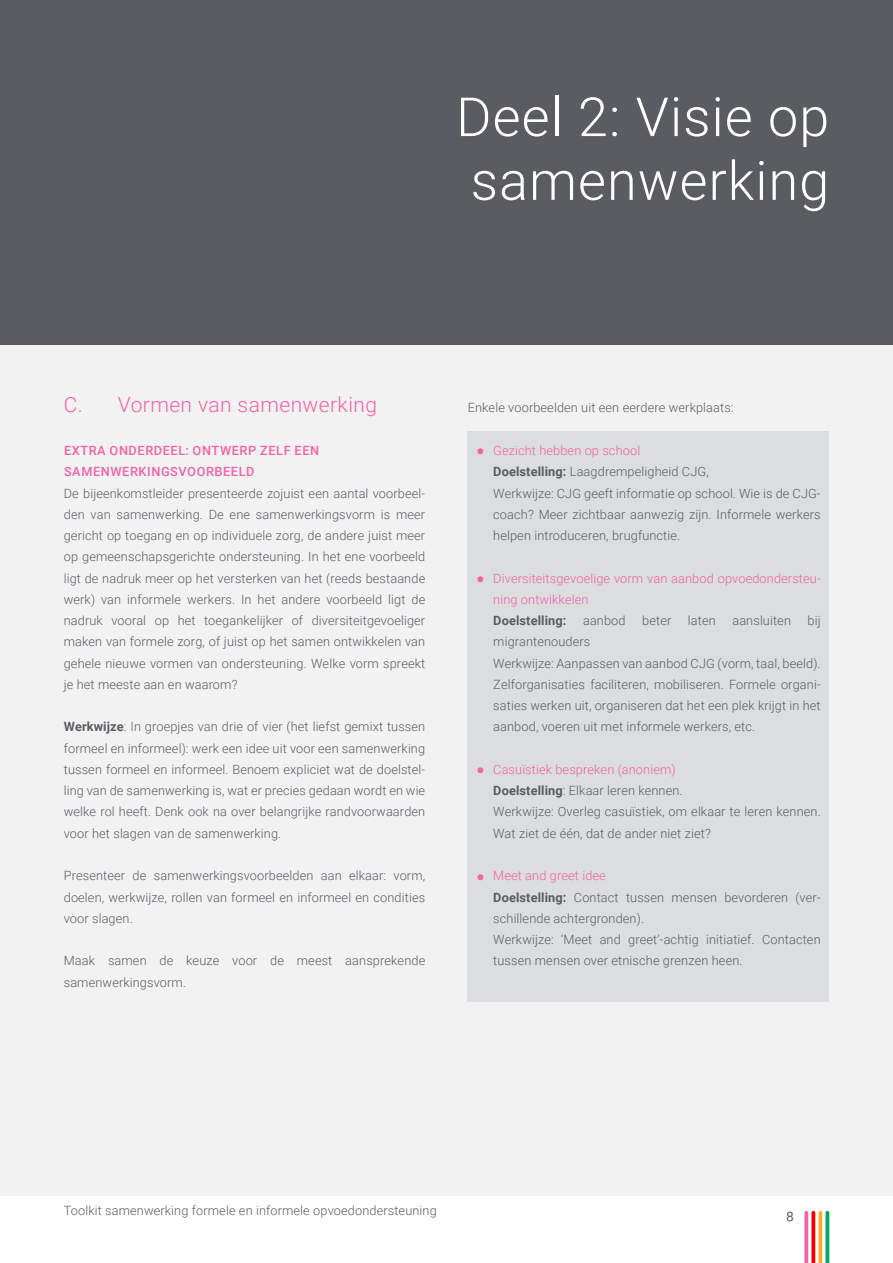
<style>
.page{position:relative;width:893px;height:1263px;background:#fff}
.page>*{position:absolute;margin:0;border:0;box-sizing:border-box;transform-origin:0 0}
._1e_onderverdeling{font:300 54px/63.8px "Roboto";letter-spacing:.02em;color:#fff}
.t1{font:300 21px "Roboto";letter-spacing:.02em;color:#f262a6}
.Broodtekst{font:300 12.75px/21.3px "Roboto";letter-spacing:.01em;color:#5b5c61;text-align:justify}
.Opsomming_-_Bullets{font:300 12.75px/21.3px "Roboto";letter-spacing:.01em;color:#5b5c61}
.t2{font:300 12.75px/21.3px "Roboto";letter-spacing:.01em;color:#f262a6}
._3e_onderverdeling{font:500 12.75px/21.3px "Roboto";letter-spacing:.045em;color:#f262a6}
.Opsomming_-_Bullets-2{font:700 12.75px "Roboto";letter-spacing:.01em;color:#5b5c61}
.s1{font-weight:700}
.s2{font-weight:700;font-size:24px}
</style>
<div class="page">
<div style="left:0;top:344px;width:893px;height:852px;background:#f2f2f3"></div>
<div style="left:0;top:0;width:893px;height:344px;background:#5b5c61"></div>
<svg style="left:805px;top:1211px;width:24px;height:52px"></svg>
<div style="left:468px;top:431px;width:361px;height:570px;background:#dcdddf"></div>
<p class="_1e_onderverdeling" style="left:456px;top:83px;width:375px">Deel 2: Visie op samenwerking</p>
<p class="t1" style="left:64px;top:390px;width:315px">C. Vormen van samenwerking</p>
<p class="Broodtekst" style="left:468px;top:397px;width:267px">Enkele voorbeelden uit een eerdere werkplaats:</p>
<p class="_3e_onderverdeling" style="left:64px;top:439px;width:257px">EXTRA ONDERDEEL: ONTWERP ZELF EEN<br>SAMENWERKINGSVOORBEELD</p>
<p class="Broodtekst" style="left:64px;top:482px;width:363px">De bijeenkomstleider presenteerde zojuist een aantal voorbeel&shy;den van samenwerking. De ene samenwerkingsvorm is meer gericht op toegang en op individuele zorg, de andere juist meer op gemeenschapsgerichte ondersteuning. In het ene voorbeeld ligt de nadruk meer op het versterken van het (reeds bestaande werk) van informele werkers. In het andere voorbeeld ligt de nadruk vooral op het toegankelijker of diversiteitgevoeliger maken van formele zorg, of juist op het samen ontwikkelen van gehele nieuwe vormen van ondersteuning. Welke vorm spreekt je het meeste aan en waarom?</p>
<p class="Broodtekst" style="left:64px;top:716px;width:363px"><span class="s1">Werkwijze</span>: In groepjes van drie of vier (het liefst gemixt tussen formeel en informeel): werk een idee uit voor een samenwerking tussen formeel en informeel. Benoem expliciet wat de doelstel&shy;ling van de samenwerking is, wat er precies gedaan wordt en wie welke rol heeft. Denk ook na over belangrijke randvoorwaarden voor het slagen van de samenwerking.</p>
<p class="Broodtekst" style="left:64px;top:864px;width:363px">Presenteer de samenwerkingsvoorbeelden aan elkaar: vorm, doelen, werkwijze, rollen van formeel en informeel en condities voor slagen.</p>
<p class="Broodtekst" style="left:64px;top:950px;width:363px">Maak samen de keuze voor de meest aansprekende samenwerkingsvorm.</p>
<p class="t2" style="left:476px;top:439px;width:165px"><span class="s2">•</span> Gezicht hebben op school</p>
<p class="Opsomming_-_Bullets" style="left:493px;top:461px;width:217px"><span class="s1">Doelstelling:</span> Laagdrempeligheid CJG,</p>
<p class="Opsomming_-_Bullets" style="left:493px;top:482px;width:329px;text-align:justify">Werkwijze: CJG geeft informatie op school. Wie is de CJG&shy;coach? Meer zichtbaar aanwezig zijn. Informele werkers helpen introduceren, brugfunctie.</p>
<p class="t2" style="left:493px;top:567px;width:329px;text-indent:-17px"><span class="s2">•</span> Diversiteitsgevoelige vorm van aanbod opvoedondersteu&shy;ning ontwikkelen</p>
<p class="Opsomming_-_Bullets-2" style="left:493px;top:612px;width:75px">Doelstelling:</p>
<p class="Opsomming_-_Bullets" style="left:583px;top:609px;width:44px">aanbod</p>
<p class="Opsomming_-_Bullets" style="left:642px;top:609px;width:31px">beter</p>
<p class="Opsomming_-_Bullets" style="left:688px;top:609px;width:29px">laten</p>
<p class="Opsomming_-_Bullets" style="left:732px;top:609px;width:60px">aansluiten</p>
<p class="Opsomming_-_Bullets" style="left:808px;top:609px;width:15px">bij</p>
<p class="Opsomming_-_Bullets" style="left:493px;top:631px;width:99px">migrantenouders</p>
<p class="Opsomming_-_Bullets" style="left:493px;top:652px;width:329px;text-align:justify">Werkwijze: Aanpassen van aanbod CJG (vorm, taal, beeld).<br>Zelforganisaties faciliteren, mobiliseren. Formele organi&shy;saties werken uit, organiseren dat het een plek krijgt in het aanbod, voeren uit met informele werkers, etc.</p>
<p class="t2" style="left:476px;top:758px;width:201px"><span class="s2">•</span> Casuïstiek bespreken (anoniem)</p>
<p class="Opsomming_-_Bullets" style="left:493px;top:779px;width:191px"><span class="s1">Doelstelling</span>: Elkaar leren kennen.</p>
<p class="Opsomming_-_Bullets" style="left:493px;top:801px;width:329px">Werkwijze: Overleg casuïstiek, om elkaar te leren kennen.<br>Wat ziet de één, dat de ander niet ziet?</p>
<p class="t2" style="left:476px;top:864px;width:131px"><span class="s2">•</span> Meet and greet idee</p>
<p class="Opsomming_-_Bullets" style="left:493px;top:886px;width:329px"><span class="s1">Doelstelling:</span> Contact tussen mensen bevorderen (ver&shy;schillende achtergronden).</p>
<p class="Opsomming_-_Bullets" style="left:493px;top:928px;width:329px">Werkwijze: ‘Meet and greet’-achtig initiatief. Contacten tussen mensen over etnische grenzen heen.</p>
<p class="Broodtekst" style="left:64px;top:1199px;width:374px">Toolkit samenwerking formele en informele opvoedondersteuning</p>
<p class="Broodtekst" style="left:786px;top:1205px;width:9px">8</p>
</div>
